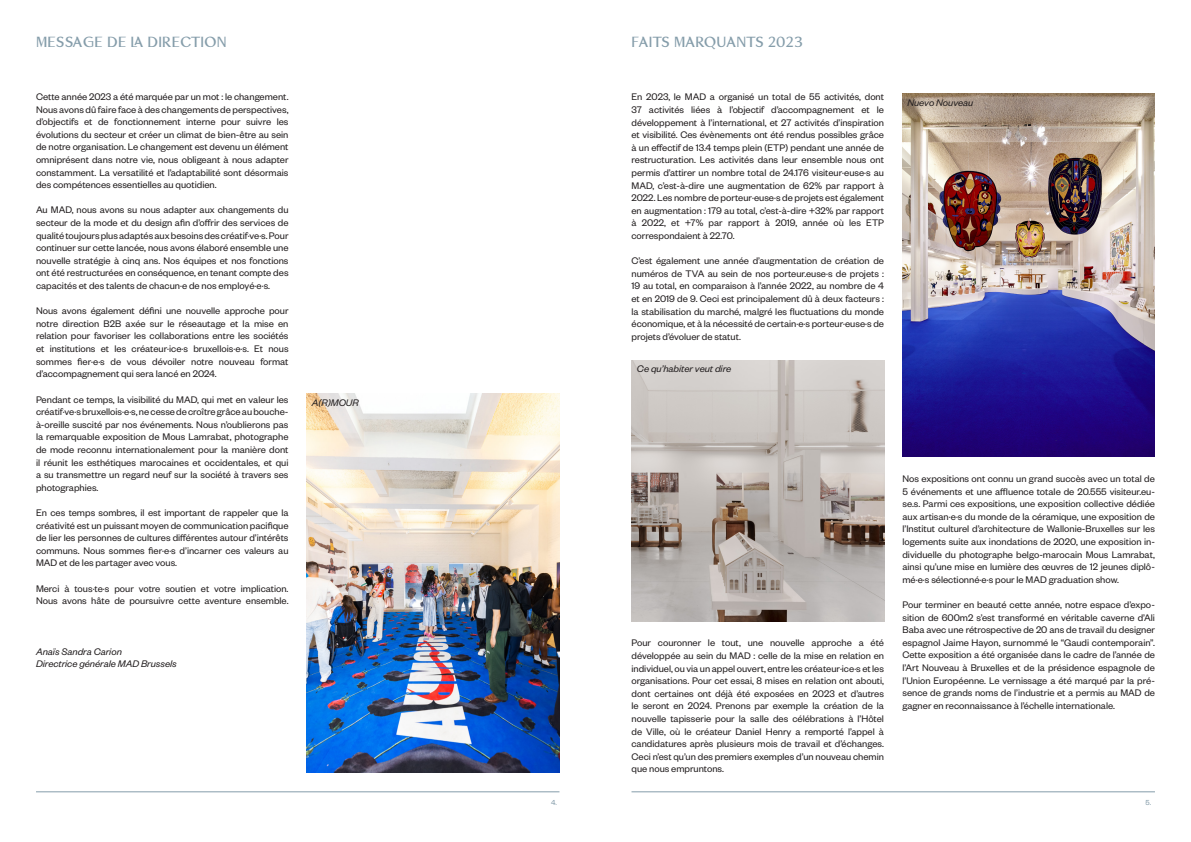
<style>
.page{position:relative;width:1191px;height:842px;background:#fff}
.page>*{position:absolute;margin:0;border:0;box-sizing:border-box;transform-origin:0 0}
.t1{font:13px "Ulrich";letter-spacing:.01em;color:#859daa}
.t2{font:13px "Ulrich";letter-spacing:-.015em;color:#859daa}
.t3{font:10.5px/12.6px "Founders Grotesk";color:#231f20;text-align:justify}
.t4{font:italic 10.5px "Founders Grotesk";color:#231f20}
.t5{font:8px "Founders Grotesk";color:#859daa}
</style>
<div class="page">
<hr style="left:36px;top:792px;width:523px;height:1px;background:#859daa">
<hr style="left:631px;top:792px;width:524px;height:1px;background:#859daa">
<img style="left:902px;top:94px;width:253px;height:363px">
<img style="left:631px;top:360px;width:253px;height:261px">
<img style="left:307px;top:394px;width:252px;height:379px">
<p class="t1" style="left:36px;top:33px;width:192px">MESSAGE DE LA DIRECTION</p>
<p class="t3" style="left:36px;top:90px;width:254px">Cette année 2023 a été marquée par un mot : le changement.<br>Nous avons dû faire face à des changements de perspectives, d’objectifs et de fonctionnement interne pour suivre les évolutions du secteur et créer un climat de bien-être au sein de notre organisation. Le changement est devenu un élément omniprésent dans notre vie, nous obligeant à nous adapter constamment. La versatilité et l’adaptabilité sont désormais des compétences essentielles au quotidien.</p>
<p class="t3" style="left:36px;top:203px;width:254px">Au MAD, nous avons su nous adapter aux changements du secteur de la mode et du design afin d’offrir des services de qualité toujours plus adaptés aux besoins des créatif·ve·s. Pour continuer sur cette lancée, nous avons élaboré ensemble une nouvelle stratégie à cinq ans. Nos équipes et nos fonctions ont été restructurées en conséquence, en tenant compte des capacités et des talents de chacun·e de nos employé·e·s.</p>
<p class="t3" style="left:36px;top:304px;width:254px">Nous avons également défini une nouvelle approche pour notre direction B2B axée sur le réseautage et la mise en relation pour favoriser les collaborations entre les sociétés et institutions et les créateur·ice·s bruxellois·e·s. Et nous sommes fier·e·s de vous dévoiler notre nouveau format d’accompagnement qui sera lancé en 2024.</p>
<p class="t3" style="left:36px;top:392px;width:254px">Pendant ce temps, la visibilité du MAD, qui met en valeur les créatif·ve·s bruxellois·e·s, ne cesse de croître grâce au bouche&shy;à-oreille suscité par nos événements. Nous n’oublierons pas la remarquable exposition de Mous Lamrabat, photographe de mode reconnu internationalement pour la manière dont il réunit les esthétiques marocaines et occidentales, et qui a su transmettre un regard neuf sur la société à travers ses photographies.</p>
<p class="t3" style="left:36px;top:506px;width:254px">En ces temps sombres, il est important de rappeler que la créativité est un puissant moyen de communication pacifique de lier les personnes de cultures différentes autour d’intérêts communs. Nous sommes fier·e·s d’incarner ces valeurs au MAD et de les partager avec vous.</p>
<p class="t3" style="left:36px;top:581px;width:254px">Merci à tous·te·s pour votre soutien et votre implication.<br>Nous avons hâte de poursuivre cette aventure ensemble.</p>
<p class="t4" style="left:36px;top:645px;width:87px">Anaïs Sandra Carion</p>
<p class="t4" style="left:36px;top:657px;width:142px">Directrice générale MAD Brussels</p>
<p class="t4" style="left:312px;top:396px;width:48px">A(R)MOUR</p>
<p class="t2" style="left:631px;top:33px;width:173px">FAITS MARQUANTS 2023</p>
<p class="t3" style="left:631px;top:90px;width:254px">En 2023, le MAD a organisé un total de 55 activités, dont 37 activités liées à l’objectif d’accompagnement et le développement à l’international, et 27 activités d’inspiration et visibilité. Ces évènements ont été rendus possibles grâce à un effectif de 13.4 temps plein (ETP) pendant une année de restructuration. Les activités dans leur ensemble nous ont permis d’attirer un nombre total de 24.176 visiteur·euse·s au MAD, c’est-à-dire une augmentation de 62% par rapport à 2022. Les nombre de porteur·euse·s de projets est également en augmentation : 179 au total, c’est-à-dire +32% par rapport à 2022, et +7% par rapport à 2019, année où les ETP correspondaient à 22.70.</p>
<p class="t3" style="left:631px;top:254px;width:254px">C’est également une année d’augmentation de création de numéros de TVA au sein de nos porteur.euse·s de projets :<br>19 au total, en comparaison à l’année 2022, au nombre de 4 et en 2019 de 9. Ceci est principalement dû à deux facteurs : la stabilisation du marché, malgré les fluctuations du monde économique, et à la nécessité de certain·e·s porteur·euse·s de projets d’évoluer de statut.</p>
<p class="t4" style="left:637px;top:362px;width:96px">Ce qu’habiter veut dire</p>
<p class="t4" style="left:907px;top:96px;width:67px">Nuevo Nouveau</p>
<p class="t3" style="left:631px;top:636px;width:254px">Pour couronner le tout, une nouvelle approche a été développée au sein du MAD : celle de la mise en relation en individuel, ou via un appel ouvert, entre les créateur·ice·s et les organisations. Pour cet essai, 8 mises en relation ont abouti, dont certaines ont déjà été exposées en 2023 et d’autres le seront en 2024. Prenons par exemple la création de la nouvelle tapisserie pour la salle des célébrations à l’Hôtel de Ville, où le créateur Daniel Henry a remporté l’appel à candidatures après plusieurs mois de travail et d’échanges.<br>Ceci n’est qu’un des premiers exemples d’un nouveau chemin que nous empruntons.</p>
<p class="t3" style="left:902px;top:472px;width:254px">Nos expositions ont connu un grand succès avec un total de 5 événements et une affluence totale de 20.555 visiteur.eu&shy;se.s. Parmi ces expositions, une exposition collective dédiée aux artisan·e·s du monde de la céramique, une exposition de l’Institut culturel d’architecture de Wallonie-Bruxelles sur les logements suite aux inondations de 2020, une exposition in&shy;dividuelle du photographe belgo-marocain Mous Lamrabat, ainsi qu’une mise en lumière des œuvres de 12 jeunes diplô&shy;mé·e·s sélectionné·e·s pour le MAD graduation show.</p>
<p class="t3" style="left:902px;top:598px;width:254px">Pour terminer en beauté cette année, notre espace d’expo&shy;sition de 600m2 s’est transformé en véritable caverne d’Ali Baba avec une rétrospective de 20 ans de travail du designer espagnol Jaime Hayon, surnommé le “Gaudi contemporain”.<br>Cette exposition a été organisée dans le cadre de l’année de l’Art Nouveau à Bruxelles et de la présidence espagnole de l’Union Européenne. Le vernissage a été marqué par la pré&shy;sence de grands noms de l’industrie et a permis au MAD de gagner en reconnaissance à l’échelle internationale.</p>
<p class="t5" style="left:551px;top:798px;width:7px">4.</p>
<p class="t5" style="left:1145px;top:798px;width:7px">5.</p>
</div>
